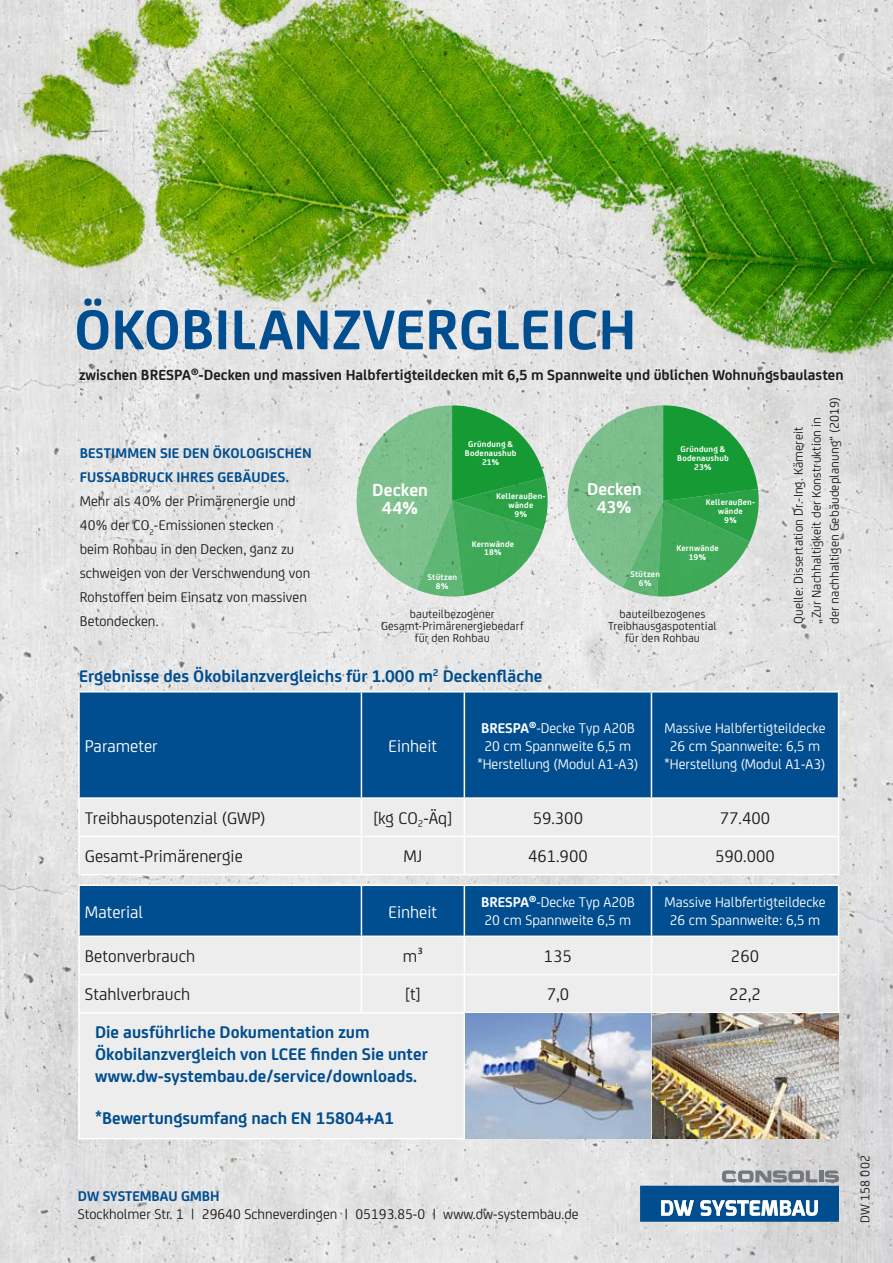
<style>
.page{position:relative;width:893px;height:1263px;background:#fff}
.page>*{position:absolute;margin:0;border:0;box-sizing:border-box;transform-origin:0 0}
.t1{font:700 60px "FS Joey";color:#004d8f}
.t2{font:700 18.6px/18.6px "FS Joey";color:#fff;text-align:center}
.t3{font:700 18.15px/18.1px "FS Joey";color:#fff;text-align:center}
.t4{font:700 18px/21.6px "FS Joey";color:#004d8f}
.t5{font:18px "FS Joey";color:#1d1d1b}
.t6{font:18px "FS Joey";color:#fff}
.t7{font:700 15.6px "FS Joey";color:#1d1d1b}
.t8{font:15px/24px "FS Joey";color:#1d1d1b}
.t9{font:15px/18px "FS Joey";color:#fff;text-align:center}
.t10{font:700 15px/24px "FS Joey";letter-spacing:.01em;color:#004d8f}
.t11{font:13.5px/18px "FS Joey";letter-spacing:.005em;color:#1d1d1b}
.t12{font:12.3px/12px "FS Joey";letter-spacing:.01em;color:#1d1d1b;text-align:center}
.t13{font:700 8.85px/8.9px "FS Joey";letter-spacing:.025em;color:#fff;text-align:center}
.s1{font-weight:700}
</style>
<div class="page">
<img style="left:0;top:587px;width:893px;height:676px">
<div style="left:78px;top:1008px;width:387px;height:131px;background:#ededed;border:2px solid #fff"></div>
<img style="left:0;top:0;width:893px;height:587px">
<svg style="left:640px;top:1170px;width:199px;height:52px;background:#5f89ae"></svg>
<svg style="left:566px;top:405px;width:193px;height:192px;background:#71ba82"></svg>
<svg style="left:355px;top:405px;width:193px;height:192px;background:#74bc85"></svg>
<div style="left:80px;top:692px;width:758px;height:105px;background:#004d8f"></div>
<div style="left:80px;top:799px;width:758px;height:75px;background:#ededed"></div>
<hr style="left:78px;top:691px;width:283px;height:1px;background:#fff">
<hr style="left:78px;top:692px;width:2px;height:105px;background:#fff">
<hr style="left:361px;top:691px;width:103px;height:1px;background:#fff">
<hr style="left:361px;top:692px;width:1px;height:105px;background:#fff">
<hr style="left:464px;top:691px;width:187px;height:1px;background:#fff">
<hr style="left:464px;top:692px;width:1px;height:105px;background:#fff">
<hr style="left:651px;top:691px;width:188px;height:1px;background:#fff">
<hr style="left:651px;top:692px;width:1px;height:105px;background:#fff">
<hr style="left:838px;top:692px;width:1px;height:105px;background:#fff">
<hr style="left:78px;top:797px;width:283px;height:2px;background:#fff">
<hr style="left:78px;top:799px;width:2px;height:37px;background:#fff">
<hr style="left:361px;top:797px;width:103px;height:2px;background:#fff">
<hr style="left:361px;top:799px;width:1px;height:37px;background:#fff">
<hr style="left:464px;top:797px;width:187px;height:2px;background:#fff">
<hr style="left:464px;top:799px;width:1px;height:37px;background:#fff">
<hr style="left:651px;top:797px;width:188px;height:2px;background:#fff">
<hr style="left:651px;top:799px;width:1px;height:37px;background:#fff">
<hr style="left:838px;top:799px;width:1px;height:37px;background:#fff">
<hr style="left:78px;top:836px;width:283px;height:1px;background:#fff">
<hr style="left:78px;top:837px;width:2px;height:37px;background:#fff">
<hr style="left:361px;top:836px;width:103px;height:1px;background:#fff">
<hr style="left:361px;top:837px;width:1px;height:37px;background:#fff">
<hr style="left:464px;top:836px;width:187px;height:1px;background:#fff">
<hr style="left:464px;top:837px;width:1px;height:37px;background:#fff">
<hr style="left:651px;top:836px;width:188px;height:1px;background:#fff">
<hr style="left:651px;top:837px;width:1px;height:37px;background:#fff">
<hr style="left:838px;top:837px;width:1px;height:37px;background:#fff">
<hr style="left:78px;top:874px;width:283px;height:1px;background:#fff">
<hr style="left:361px;top:874px;width:103px;height:1px;background:#fff">
<hr style="left:464px;top:874px;width:187px;height:1px;background:#fff">
<hr style="left:651px;top:874px;width:188px;height:1px;background:#fff">
<div style="left:80px;top:886px;width:758px;height:49px;background:#004d8f"></div>
<div style="left:80px;top:937px;width:758px;height:75px;background:#ededed"></div>
<hr style="left:78px;top:884px;width:283px;height:2px;background:#fff">
<hr style="left:78px;top:886px;width:2px;height:49px;background:#fff">
<hr style="left:361px;top:884px;width:103px;height:2px;background:#fff">
<hr style="left:361px;top:886px;width:1px;height:49px;background:#fff">
<hr style="left:464px;top:884px;width:187px;height:2px;background:#fff">
<hr style="left:464px;top:886px;width:1px;height:49px;background:#fff">
<hr style="left:651px;top:884px;width:188px;height:2px;background:#fff">
<hr style="left:651px;top:886px;width:1px;height:49px;background:#fff">
<hr style="left:838px;top:886px;width:1px;height:49px;background:#fff">
<hr style="left:78px;top:935px;width:283px;height:2px;background:#fff">
<hr style="left:78px;top:937px;width:2px;height:37px;background:#fff">
<hr style="left:361px;top:935px;width:103px;height:2px;background:#fff">
<hr style="left:361px;top:937px;width:1px;height:37px;background:#fff">
<hr style="left:464px;top:935px;width:187px;height:2px;background:#fff">
<hr style="left:464px;top:937px;width:1px;height:37px;background:#fff">
<hr style="left:651px;top:935px;width:188px;height:2px;background:#fff">
<hr style="left:651px;top:937px;width:1px;height:37px;background:#fff">
<hr style="left:838px;top:937px;width:1px;height:37px;background:#fff">
<hr style="left:78px;top:974px;width:283px;height:1px;background:#fff">
<hr style="left:78px;top:975px;width:2px;height:37px;background:#fff">
<hr style="left:361px;top:974px;width:103px;height:1px;background:#fff">
<hr style="left:361px;top:975px;width:1px;height:37px;background:#fff">
<hr style="left:464px;top:974px;width:187px;height:1px;background:#fff">
<hr style="left:464px;top:975px;width:1px;height:37px;background:#fff">
<hr style="left:651px;top:974px;width:188px;height:1px;background:#fff">
<hr style="left:651px;top:975px;width:1px;height:37px;background:#fff">
<hr style="left:838px;top:975px;width:1px;height:37px;background:#fff">
<hr style="left:78px;top:1012px;width:283px;height:1px;background:#fff">
<hr style="left:361px;top:1012px;width:103px;height:1px;background:#fff">
<hr style="left:464px;top:1012px;width:187px;height:1px;background:#fff">
<hr style="left:651px;top:1012px;width:188px;height:1px;background:#fff">
<img style="left:465px;top:1014px;width:374px;height:125px">
<h1 class="t1" style="left:74px;top:284px;width:564px">ÖKOBILANZVERGLEICH</h1>
<p class="t7" style="left:79px;top:363px;width:766px">zwischen BRESPA<sup>®</sup>-Decken und massiven Halbfertigteildecken mit 6,5 m Spannweite und üblichen Wohnungsbaulasten</p>
<p class="t10" style="left:80px;top:440px;width:234px">BESTIMMEN SIE DEN ÖKOLOGISCHEN<br>FUSSABDRUCK IHRES GEBÄUDES.</p>
<p class="t8" style="left:80px;top:488px;width:232px">Mehr als 40% der Primärenergie und<br>40% der CO<sub>2</sub>-Emissionen stecken<br>beim Rohbau in den Decken, ganz zu schweigen von der Verschwendung von<br>Rohstoffen beim Einsatz von massiven<br>Betondecken.</p>
<p class="t2" style="left:372px;top:479px;width:57px">Decken<br>44%</p>
<p class="t13" style="left:465px;top:439px;width:53px">Gründung &amp;<br>Bodenaushub<br>21%</p>
<p class="t13" style="left:496px;top:491px;width:51px">Kelleraußen&shy;wände<br>9%</p>
<p class="t13" style="left:428px;top:572px;width:31px">Stützen<br>8%</p>
<p class="t13" style="left:472px;top:539px;width:44px">Kernwände<br>18%</p>
<p class="t3" style="left:587px;top:479px;width:56px">Decken<br>43%</p>
<p class="t13" style="left:631px;top:569px;width:31px">Stützen<br>6%</p>
<p class="t13" style="left:677px;top:444px;width:53px">Gründung &amp;<br>Bodenaushub<br>23%</p>
<p class="t13" style="left:706px;top:497px;width:51px">Kelleraußen&shy;wände<br>9%</p>
<p class="t13" style="left:676px;top:543px;width:44px">Kernwände<br>19%</p>
<p class="t12" style="left:381px;top:608px;width:144px">bauteilbezogener<br>Gesamt-Primärenergiebedarf für den Rohbau</p>
<p class="t12" style="left:608px;top:608px;width:110px">bauteilbezogenes<br>Treibhausgaspotential für den Rohbau</p>
<p class="t4" style="left:79px;top:664px;width:465px">Ergebnisse des Ökobilanzvergleichs für 1.000 m<sup>2</sup> Deckenfläche</p>
<p class="t11" style="left:788px;top:624px;width:228px;rotate:-90deg">Quelle: Dissertation Dr.-Ing. Kämereit<br>„Zur Nachhaltigkeit der Konstruktion in der nachhaltigen Gebäudeplanung“ (2019)</p>
<p class="t6" style="left:85px;top:733px;width:74px">Parameter</p>
<p class="t6" style="left:388px;top:733px;width:50px">Einheit</p>
<p class="t9" style="left:477px;top:718px;width:162px"><span class="s1">BRESPA</span><sup>®</sup>-Decke Typ A20B<br>20 cm Spannweite 6,5 m *Herstellung (Modul A1-A3)</p>
<p class="t9" style="left:664px;top:718px;width:162px">Massive Halbfertigteildecke<br>26 cm Spannweite: 6,5 m *Herstellung (Modul A1-A3)</p>
<p class="t5" style="left:85px;top:805px;width:182px">Treibhauspotenzial (GWP)</p>
<p class="t5" style="left:373px;top:805px;width:80px">[kg CO<sub>2</sub>-Äq]</p>
<p class="t5" style="left:533px;top:805px;width:52px">59.300</p>
<p class="t5" style="left:720px;top:805px;width:52px">77.400</p>
<p class="t5" style="left:85px;top:843px;width:159px">Gesamt-Primärenergie</p>
<p class="t5" style="left:403px;top:843px;width:20px">MJ</p>
<p class="t5" style="left:528px;top:843px;width:61px">461.900</p>
<p class="t5" style="left:715px;top:843px;width:61px">590.000</p>
<p class="t6" style="left:85px;top:899px;width:60px">Material</p>
<p class="t6" style="left:388px;top:899px;width:50px">Einheit</p>
<p class="t9" style="left:481px;top:892px;width:155px;text-align:left"><span class="s1">BRESPA</span><sup>®</sup>-Decke Typ A20B<br>20 cm Spannweite 6,5 m</p>
<p class="t9" style="left:664px;top:892px;width:162px">Massive Halbfertigteildecke<br>26 cm Spannweite: 6,5 m</p>
<p class="t5" style="left:85px;top:943px;width:112px">Betonverbrauch</p>
<p class="t5" style="left:403px;top:943px;width:22px">m³</p>
<p class="t5" style="left:544px;top:943px;width:30px">135</p>
<p class="t5" style="left:731px;top:943px;width:30px">260</p>
<p class="t5" style="left:85px;top:982px;width:107px">Stahlverbrauch</p>
<p class="t5" style="left:405px;top:982px;width:17px">[t]</p>
<p class="t5" style="left:547px;top:982px;width:24px">7,0</p>
<p class="t5" style="left:729px;top:982px;width:33px">22,2</p>
<p class="t4" style="left:95px;top:1020px;width:334px">Die ausführliche Dokumentation zum<br>Ökobilanzvergleich von LCEE finden Sie unter www.dw-systembau.de/service/downloads.</p>
<p class="t4" style="left:95px;top:1106px;width:300px">*Bewertungsumfang nach EN 15804+A1</p>
<p class="t10" style="left:78px;top:1183px;width:143px">DW SYSTEMBAU GMBH</p>
<p class="t8" style="left:78px;top:1201px;width:502px">Stockholmer Str. 1 | 29640 Schneverdingen | 05193.85-0 | www.dw-systembau.de</p>
<p class="t11" style="left:855px;top:1223px;width:69px;rotate:-90deg">DW 158 002</p>
</div>
